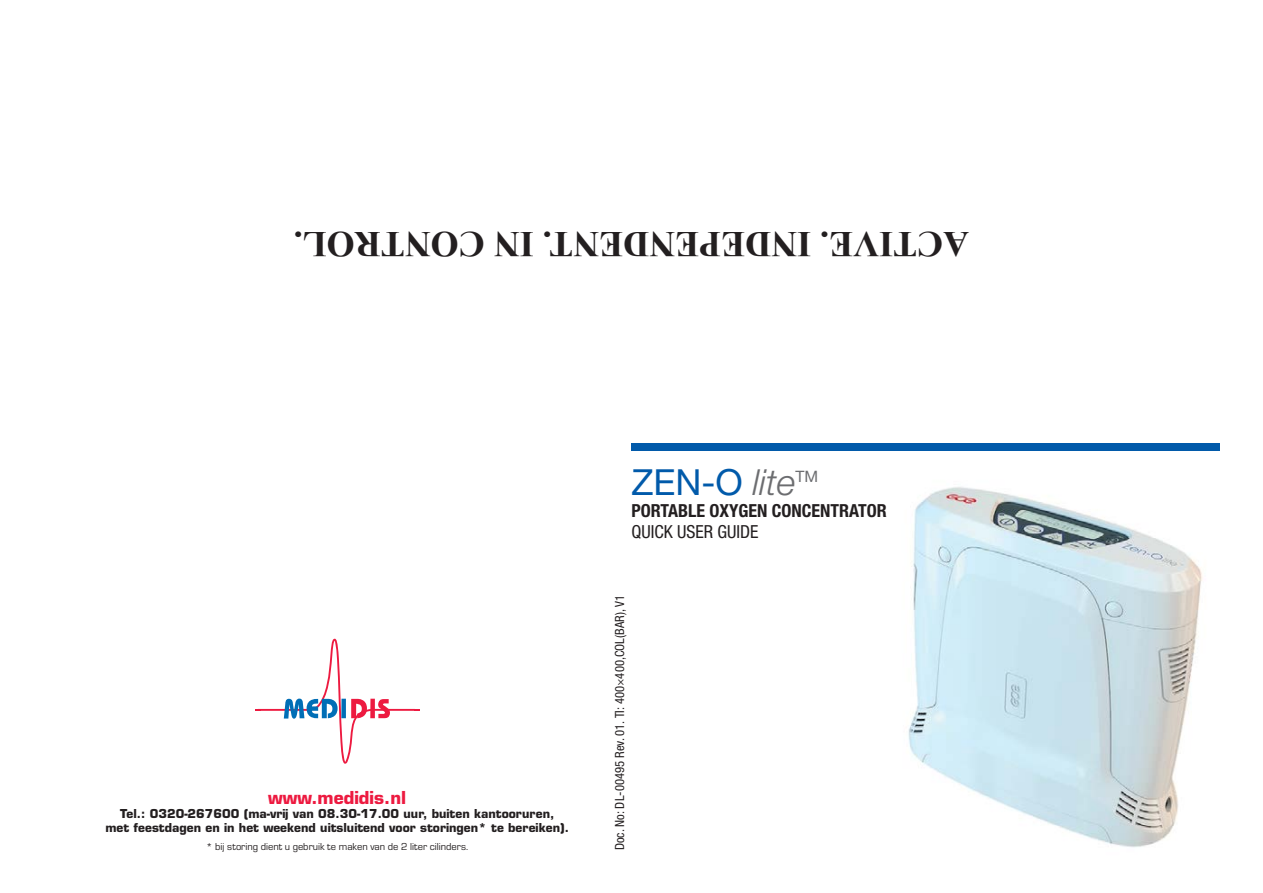
<style>
.page{position:relative;width:1263px;height:893px;background:#fff}
.page>*{position:absolute;margin:0;border:0;box-sizing:border-box;transform-origin:0 0}
.t1{font:700 36px "Times New Roman";color:#231f20}
.t2{font:36px "Helvetica Neue";color:#015aaa}
.t3{font:700 condensed 18px "Helvetica Neue";color:#231f20}
.t4{font:condensed 18px "Helvetica Neue";color:#231f20}
.t5{font:700 17.4px "Eurostile";color:#ed1a40}
.t6{font:15.75px "Helvetica Neue";color:#6c6d70}
.t7{font:condensed 12.6px "Helvetica Neue";color:#231f20}
.t8{font:700 12px "Eurostile";color:#231f20}
.t9{font:10.5px "Eurostile";color:#231f20}
.s1{font-weight:300;font-style:italic;color:#6c6d70}
</style>
<div class="page">
<img style="left:908px;top:487px;width:295px;height:361px">
<div style="left:631px;top:443px;width:589px;height:8px;background:#015aaa"></div>
<svg style="left:255px;top:639px;width:165px;height:125px"></svg>
<p class="t1" style="left:969px;top:269px;width:677px;rotate:-180deg">ACTIVE. INDEPENDENT. IN CONTROL.</p>
<p class="t5" style="left:268px;top:786px;width:139px">www.medidis.nl</p>
<p class="t8" style="left:120px;top:806px;width:436px">Tel.: 0320-267600 (ma-vrij van 08.30-17.00 uur, buiten kantooruren,</p>
<p class="t8" style="left:105px;top:821px;width:465px">met feestdagen en in het weekend uitsluitend voor storingen* te bereiken).</p>
<p class="t9" style="left:206px;top:840px;width:263px">* bij storing dient u gebruik te maken van de 2 liter cilinders.</p>
<p class="t2" style="left:631px;top:461px;width:166px">ZEN-O <span class="s1">lite</span></p>
<p class="t6" style="left:795px;top:467px;width:24px">TM</p>
<p class="t3" style="left:631px;top:499px;width:257px">PORTABLE OXYGEN CONCENTRATOR</p>
<p class="t4" style="left:631px;top:521px;width:129px">QUICK USER GUIDE</p>
<p class="t7" style="left:612px;top:850px;width:257px;rotate:-90deg">Doc. No: DL-00495 Rev. 01. TI: 400×400,COL(BAR), V1</p>
</div>
